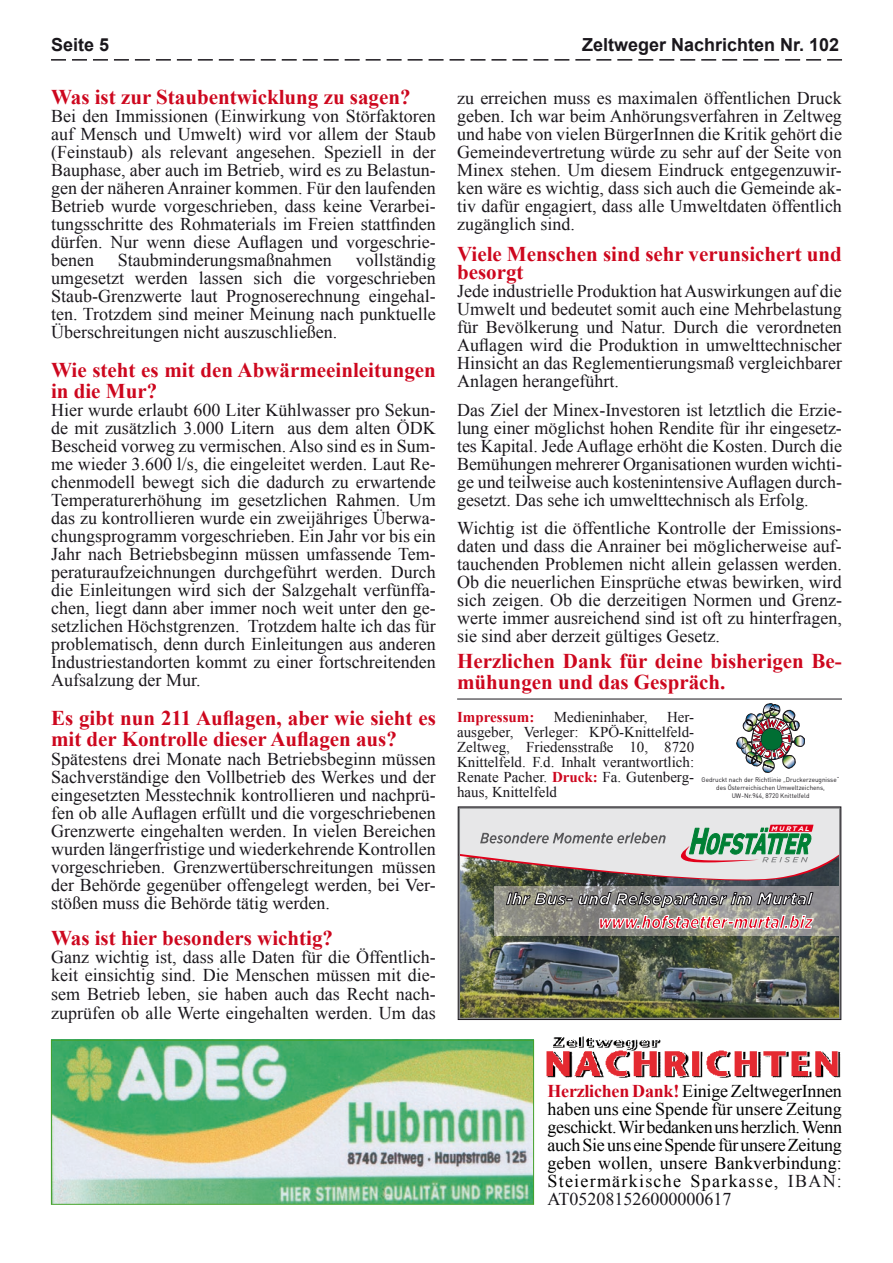
<style>
.page{position:relative;width:893px;height:1263px;background:#fff}
.page>*{position:absolute;margin:0;border:0;box-sizing:border-box;transform-origin:0 0}
.t1{font:700 21px/21px "Times New Roman";color:#cd071e}
.t2{font:18px/18px "Times New Roman";color:#1a171c;text-align:justify}
.t3{font:18px/18px "Times New Roman";letter-spacing:.07em;color:#010000;text-align:justify}
.t4{font:700 18px "Arial";color:#1a171c}
.t5{font:15px/15px "Times New Roman";color:#1a171c;text-align:justify}
.t6{font:700 15px "Times New Roman";color:#cd071e}
.t7{font:6.6px/7.8px "DIN";color:#1a171c;text-align:center}
.t8{font:italic 700 6.6px "Gotham";letter-spacing:.2em;color:#fff;scale:1.07 1}
.s1{font-weight:700;color:#cd071e}
.s2{color:#1a171c}
</style>
<div class="page">
<svg style="left:51px;top:59px;width:791px;height:2px"></svg>
<img style="left:51px;top:1039px;width:483px;height:164px">
<div style="left:51px;top:1040px;width:483px;height:165px;border:1px solid #45a22b"></div>
<img style="left:546px;top:1036px;width:295px;height:42px">
<img style="left:736px;top:704px;width:69px;height:69px">
<img style="left:461px;top:908px;width:377px;height:108px">
<img style="left:494px;top:908px;width:344px;height:27px">
<svg style="left:461px;top:810px;width:377px;height:98px;background:#abada8"></svg>
<svg style="left:599px;top:915px;width:215px;height:14px;background:#d1a0a1"></svg>
<div style="left:458px;top:807px;width:383px;height:213px;border:1px solid #1a171c"></div>
<hr style="left:457px;top:699px;width:385px;height:1px;background:#1a171c">
<p class="t4" style="left:51px;top:32px;width:60px">Seite 5</p>
<p class="t4" style="left:582px;top:32px;width:259px">Zeltweger Nachrichten Nr. 102</p>
<p class="t1" style="left:51px;top:86px;width:361px">Was ist zur Staubentwicklung zu sagen?</p>
<p class="t2" style="left:51px;top:107px;width:386px">Bei den Immissionen (Einwirkung von Störfaktoren auf Mensch und Umwelt) wird vor allem der Staub (Feinstaub) als relevant angesehen. Speziell in der Bauphase, aber auch im Betrieb, wird es zu Belastun&shy;gen der näheren Anrainer kommen. Für den laufenden Betrieb wurde vorgeschrieben, dass keine Verarbei&shy;tungsschritte des Rohmaterials im Freien stattfinden dürfen. Nur wenn diese Auflagen und vorgeschrie&shy;benen</p>
<p class="t2" style="left:457px;top:89px;width:386px">zu erreichen muss es maximalen öffentlichen Druck geben. Ich war beim Anhörungsverfahren in Zeltweg und habe von vielen BürgerInnen die Kritik gehört die Gemeindevertretung würde zu sehr auf der Seite von Minex stehen. Um diesem Eindruck entgegenzuwir&shy;ken wäre es wichtig, dass sich auch die Gemeinde ak&shy;tiv dafür engagiert, dass alle Umweltdaten öffentlich zugänglich sind.</p>
<p class="t1" style="left:457px;top:245px;width:386px;line-height:18px">Viele Menschen sind sehr verunsichert und besorgt</p>
<p class="t2" style="left:457px;top:282px;width:386px">Jede industrielle Produktion hat Auswirkungen auf die Umwelt und bedeutet somit auch eine Mehrbelastung für Bevölkerung und Natur. Durch die verordneten Auflagen wird die Produktion in umwelttechnischer Hinsicht an das Reglementierungsmaß vergleichbarer Anlagen herangeführt.</p>
<p class="t2" style="left:457px;top:401px;width:386px">Das Ziel der Minex-Investoren ist letztlich die Erzie&shy;lung einer möglichst hohen Rendite für ihr eingesetz&shy;tes Kapital. Jede Auflage erhöht die Kosten. Durch die Bemühungen mehrerer Organisationen wurden wichti&shy;ge und teilweise auch kostenintensive Auflagen durch&shy;gesetzt. Das sehe ich umwelttechnisch als Erfolg.</p>
<p class="t2" style="left:457px;top:519px;width:386px">Wichtig ist die öffentliche Kontrolle der Emissions&shy;daten und dass die Anrainer bei möglicherweise auf&shy;tauchenden Problemen nicht allein gelassen werden.<br>Ob die neuerlichen Einsprüche etwas bewirken, wird sich zeigen. Ob die derzeitigen Normen und Grenz&shy;werte immer ausreichend sind ist oft zu hinterfragen, sie sind aber derzeit gültiges Gesetz.</p>
<p class="t1" style="left:457px;top:650px;width:386px">Herzlichen Dank für deine bisherigen Be&shy;mühungen und das Gespräch.</p>
<p class="t2" style="left:51px;top:251px;width:386px;text-indent:305px">vollständig umgesetzt werden lassen sich die vorgeschrieben Staub-Grenzwerte laut Prognoserechnung eingehal&shy;ten. Trotzdem sind meiner Meinung nach punktuelle Überschreitungen nicht auszuschließen.</p>
<p class="t1" style="left:51px;top:359px;width:386px">Wie steht es mit den Abwärmeeinleitungen in die Mur?</p>
<p class="t2" style="left:51px;top:401px;width:386px">Hier wurde erlaubt 600 Liter Kühlwasser pro Sekun&shy;de mit zusätzlich 3.000 Litern aus dem alten ÖDK Bescheid vorweg zu vermischen. Also sind es in Sum&shy;me wieder 3.600 l/s, die eingeleitet werden. Laut Re&shy;chenmodell bewegt sich die dadurch zu erwartende Temperaturerhöhung im gesetzlichen Rahmen. Um das zu kontrollieren wurde ein zweijähriges Überwa&shy;chungsprogramm vorgeschrieben. Ein Jahr vor bis ein Jahr nach Betriebsbeginn müssen umfassende Tem&shy;peraturaufzeichnungen durchgeführt werden. Durch die Einleitungen wird sich der Salzgehalt verfünffa&shy;chen, liegt dann aber immer noch weit unter den ge&shy;setzlichen Höchstgrenzen. Trotzdem halte ich das für problematisch, denn durch Einleitungen aus anderen Industriestandorten kommt zu einer fortschreitenden Aufsalzung der Mur.</p>
<p class="t1" style="left:51px;top:707px;width:386px">Es gibt nun 211 Auflagen, aber wie sieht es mit der Kontrolle dieser Auflagen aus?</p>
<p class="t2" style="left:51px;top:750px;width:386px">Spätestens drei Monate nach Betriebsbeginn müssen Sachverständige den Vollbetrieb des Werkes und der eingesetzten Messtechnik kontrollieren und nachprü&shy;fen ob alle Auflagen erfüllt und die vorgeschriebenen Grenzwerte eingehalten werden. In vielen Bereichen wurden längerfristige und wiederkehrende Kontrollen vorgeschrieben. Grenzwertüberschreitungen müssen der Behörde gegenüber offengelegt werden, bei Ver&shy;stößen muss die Behörde tätig werden.</p>
<p class="t1" style="left:51px;top:927px;width:283px">Was ist hier besonders wichtig?</p>
<p class="t2" style="left:51px;top:947px;width:386px;line-height:18.5px">Ganz wichtig ist, dass alle Daten für die Öffentlich&shy;keit einsichtig sind. Die Menschen müssen mit die&shy;sem Betrieb leben, sie haben auch das Recht nach&shy;zuprüfen ob alle Werte eingehalten werden. Um das</p>
<p class="t2" style="left:118px;top:251px;width:215px">Staubminderungsmaßnahmen</p>
<p class="t6" style="left:457px;top:706px;width:79px">Impressum:</p>
<p class="t5" style="left:554px;top:709px;width:95px">Medieninhaber,</p>
<p class="t5" style="left:457px;top:709px;width:239px;text-indent:210px">Her&shy;ausgeber, Verleger: KPÖ-Knittelfeld-Zeltweg, Friedensstraße 10, 8720<br>Knittelfeld. F.d. Inhalt verantwortlich:<br>Renate Pacher. <span class="s1">Druck:</span> Fa. Gutenberg&shy;haus, Knittelfeld</p>
<p class="t7" style="left:702px;top:776px;width:139px">Gedruckt nach der Richtlinie „Druckerzeugnisse“ des Österreichischen Umweltzeichens,<br>UW-Nr.944, 8720 Knittelfeld</p>
<p class="t8" style="left:772px;top:824px;width:37px">MURTAL</p>
<p class="t3" style="left:547px;top:1082px;width:296px"><span class="s1">Herzlichen Dank!</span> Einige ZeltwegerInnen haben uns eine Spende für unsere Zeitung geschickt. Wir bedanken uns herzlich. Wenn auch Sie uns eine Spende für unsere Zeitung geben wollen, unsere Bankverbindung:<br>Steiermärkische Sparkasse, <span class="s2">IBAN:<br>AT052081526000000617</span></p>
</div>
